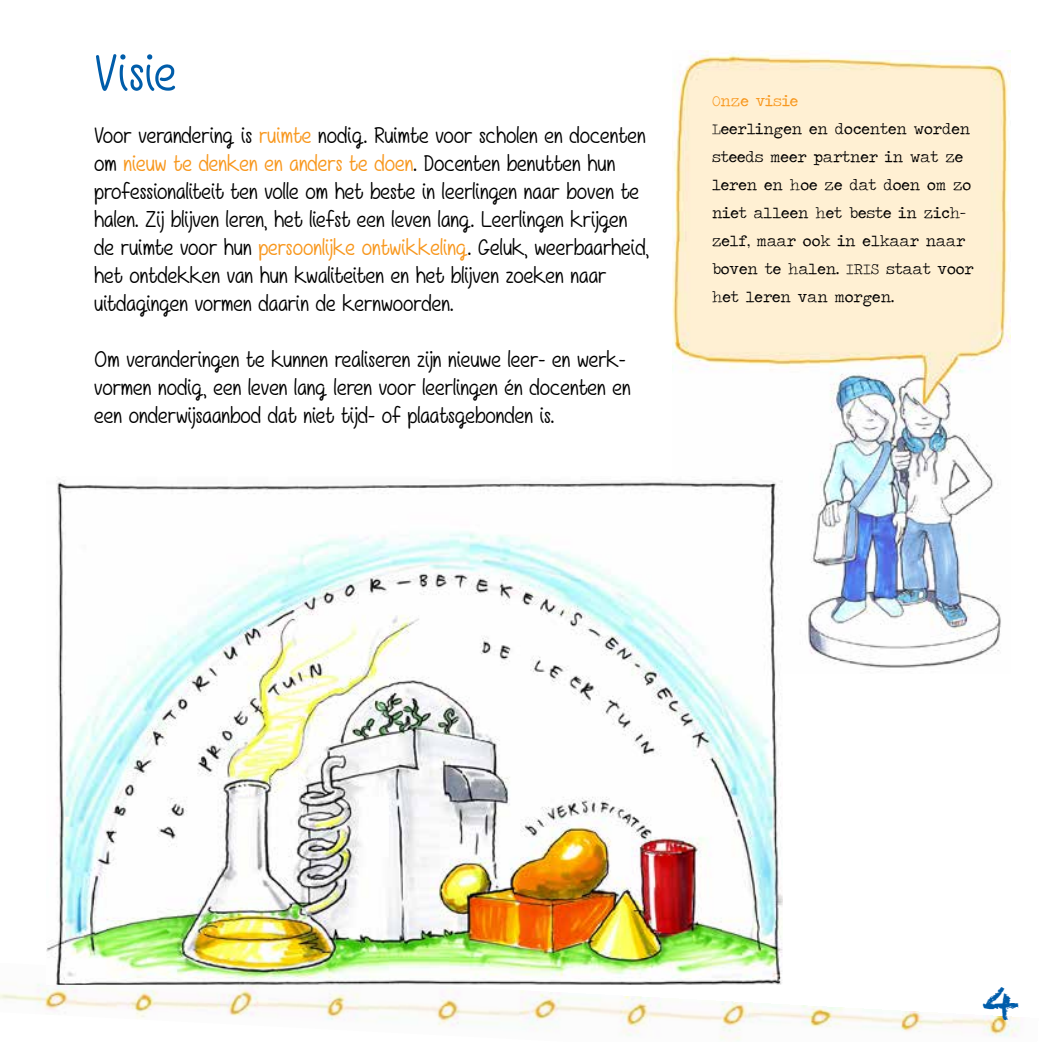
<style>
.page{position:relative;width:1042px;height:1042px;background:#fff}
.page>*{position:absolute;margin:0;border:0;box-sizing:border-box;transform-origin:0 0}
.t1{font:52.5px "Girls Have Many Secrets";letter-spacing:.01em;color:#005daa}
.t2{font:42px "Chalkduster";color:#005daa}
.t3{font:22.75px/28px "Girls Have Many Secrets";color:#000}
.t4{font:15.75px/28px "Traveling Typewriter";color:#000}
.t5{font:15.75px "Traveling Typewriter";color:#f8971d}
.s1{color:#f8971d}
</style>
<div class="page">
<img style="left:0;top:984px;width:1020px;height:56px">
<img style="left:673px;top:50px;width:338px;height:618px">
<img style="left:47px;top:476px;width:736px;height:509px">
<h1 class="t1" style="left:94px;top:43px;width:84px">Visie</h1>
<p class="t3" style="left:94px;top:122px;width:556px">Voor verandering is <span class="s1">ruimte</span> nodig. Ruimte voor scholen en docenten om <span class="s1">nieuw te denken en anders te doen</span>. Docenten benutten hun professionaliteit ten volle om het beste in leerlingen naar boven te halen. Zij blijven leren, het liefst een leven lang. Leerlingen krijgen de ruimte voor hun <span class="s1">persoonlijke ontwikkeling</span>. Geluk, weerbaarheid, het ontdekken van hun kwaliteiten en het blijven zoeken naar uitdagingen vormen daarin de kernwoorden.</p>
<p class="t3" style="left:94px;top:346px;width:538px">Om veranderingen te kunnen realiseren zijn nieuwe leer- en werk&shy;vormen nodig, een leven lang leren voor leerlingen én docenten en een onderwijsaanbod dat niet tijd- of plaatsgebonden is.</p>
<p class="t5" style="left:712px;top:90px;width:88px">Onze visie</p>
<p class="t4" style="left:712px;top:114px;width:263px">Leerlingen en docenten worden steeds meer partner in wat ze leren en hoe ze dat doen om zo niet alleen het beste in zich&shy;zelf, maar ook in elkaar naar boven te halen. IRIS staat voor het leren van morgen.</p>
<h2 class="t2" style="left:982px;top:977px;width:40px">4</h2>
</div>
